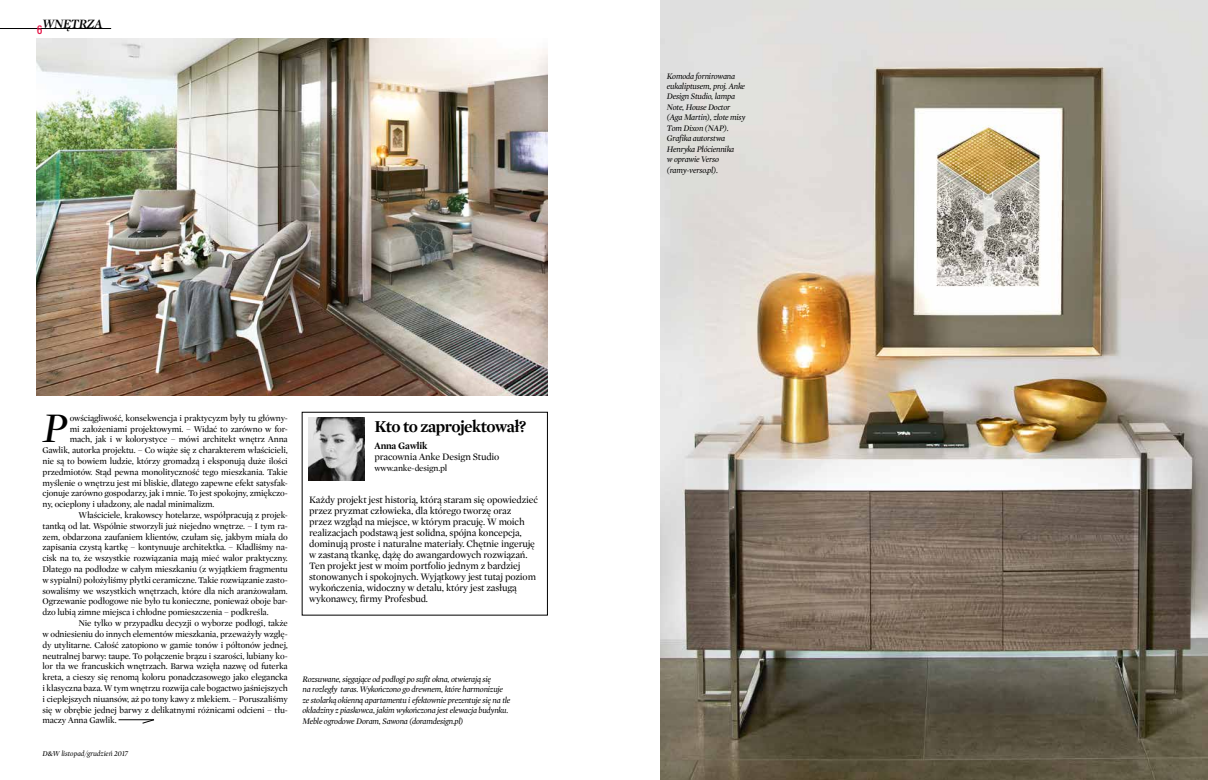
<style>
.page{position:relative;width:1208px;height:780px;background:#fff}
.page>*{position:absolute;margin:0;border:0;box-sizing:border-box;transform-origin:0 0}
.t1{font:italic 42.9px "Mercury Display";color:#000}
.t2{font:700 17px "Mercury Display";letter-spacing:-.03em;color:#000}
.t3{font:italic 600 13px "Mercury Display";letter-spacing:-.03em;color:#000}
.t4{font:600 13px "Acumin Pro Cond";color:#e6184a}
.t5{font:10px/11px "Mercury Display";letter-spacing:-.015em;color:#000}
.t6{font:700 10px "Mercury Display";letter-spacing:-.015em;color:#000}
.t7{font:9px "Mercury Display";letter-spacing:-.015em;color:#000}
.t8{font:italic 8.7px/10.4px "Mercury Display";letter-spacing:-.02em;color:#000}
.t9{font:italic 7.6px "Mercury Display";color:#000}
.s1{font-style:normal}
</style>
<div class="page">
<hr style="left:0;top:28px;width:111px;height:1px;background:#000">
<img style="left:660px;top:0;width:548px;height:780px">
<hr style="left:118px;top:719px;width:36px;height:1px;background:#000">
<svg style="left:142px;top:719px;width:12px;height:4px"></svg>
<img style="left:309px;top:417px;width:56px;height:63px">
<img style="left:37px;top:39px;width:510px;height:356px">
<h3 class="t3" style="left:43px;top:15px;width:62px">WNĘTRZA</h3>
<h3 class="t4" style="left:37px;top:21px;width:7px">6</h3>
<h1 class="t1" style="left:43px;top:398px;width:27px">P</h1>
<p class="t7" style="left:70px;top:411px;width:219px">owściągliwość, konsekwencja i praktycyzm były tu główny-</p>
<p class="t7" style="left:70px;top:422px;width:219px">mi założeniami projektowymi. – Widać to zarówno w for-</p>
<p class="t7" style="left:70px;top:433px;width:219px">mach, jak i w kolorystyce – mówi architekt wnętrz Anna</p>
<p class="t7" style="left:43px;top:444px;width:247px">Gawlik, autorka projektu. – Co wiąże się z charakterem właścicieli,</p>
<p class="t7" style="left:43px;top:455px;width:247px">nie są to bowiem ludzie, którzy gromadzą i eksponują duże ilości</p>
<p class="t7" style="left:43px;top:465px;width:247px">przedmiotów. Stąd pewna monolityczność tego mieszkania. Takie</p>
<p class="t7" style="left:43px;top:476px;width:247px">myślenie o wnętrzu jest mi bliskie, dlatego zapewne efekt satysfak-</p>
<p class="t7" style="left:43px;top:487px;width:247px">cjonuje zarówno gospodarzy, jak i mnie. To jest spokojny, zmiękczo-</p>
<p class="t7" style="left:43px;top:498px;width:173px">ny, ocieplony i uładzony, ale nadal minimalizm.</p>
<p class="t7" style="left:79px;top:509px;width:211px">Właściciele, krakowscy hotelarze, współpracują z projek-</p>
<p class="t7" style="left:43px;top:519px;width:247px">tantką od lat. Wspólnie stworzyli już niejedno wnętrze. – I tym ra-</p>
<p class="t7" style="left:43px;top:530px;width:247px">zem, obdarzona zaufaniem klientów, czułam się, jakbym miała do</p>
<p class="t7" style="left:43px;top:541px;width:247px">zapisania czystą kartkę – kontynuuje architektka. – Kładliśmy na-</p>
<p class="t7" style="left:43px;top:552px;width:247px">cisk na to, że wszystkie rozwiązania mają mieć walor praktyczny.</p>
<p class="t7" style="left:43px;top:563px;width:247px">Dlatego na podłodze w całym mieszkaniu (z wyjątkiem fragmentu</p>
<p class="t7" style="left:43px;top:573px;width:247px">w sypialni) położyliśmy płytki ceramiczne. Takie rozwiązanie zasto-</p>
<p class="t7" style="left:43px;top:584px;width:247px">sowaliśmy we wszystkich wnętrzach, które dla nich aranżowałam.</p>
<p class="t7" style="left:43px;top:595px;width:247px">Ogrzewanie podłogowe nie było tu konieczne, ponieważ oboje bar-</p>
<p class="t7" style="left:43px;top:606px;width:227px">dzo lubią zimne miejsca i chłodne pomieszczenia – podkreśla.</p>
<p class="t7" style="left:79px;top:617px;width:211px">Nie tylko w przypadku decyzji o wyborze podłogi, także</p>
<p class="t7" style="left:43px;top:627px;width:247px">w odniesieniu do innych elementów mieszkania, przeważyły wzglę-</p>
<p class="t7" style="left:43px;top:638px;width:247px">dy utylitarne. Całość zatopiono w gamie tonów i półtonów jednej,</p>
<p class="t7" style="left:43px;top:649px;width:247px">neutralnej barwy: taupe. To połączenie brązu i szarości, lubiany ko-</p>
<p class="t7" style="left:43px;top:660px;width:247px">lor tła we francuskich wnętrzach. Barwa wzięła nazwę od futerka</p>
<p class="t7" style="left:43px;top:671px;width:247px">kreta, a cieszy się renomą koloru ponadczasowego jako elegancka</p>
<p class="t7" style="left:43px;top:681px;width:247px">i klasyczna baza. W tym wnętrzu rozwija całe bogactwo jaśniejszych</p>
<p class="t7" style="left:43px;top:692px;width:247px">i cieplejszych niuansów, aż po tony kawy z mlekiem. – Poruszaliśmy</p>
<p class="t7" style="left:43px;top:703px;width:247px">się w obrębie jednej barwy z delikatnymi różnicami odcieni – tłu-</p>
<p class="t7" style="left:43px;top:714px;width:76px">maczy Anna Gawlik.</p>
<p class="t9" style="left:43px;top:748px;width:87px">D<span class="s1">&amp;</span>W listopad/grudzień 2017</p>
<h2 class="t2" style="left:374px;top:414px;width:154px">Kto to zaprojektował?</h2>
<p class="t6" style="left:374px;top:438px;width:54px">Anna Gawlik</p>
<p class="t5" style="left:374px;top:450px;width:126px">pracownia Anke Design Studio</p>
<p class="t7" style="left:374px;top:461px;width:74px">www.anke-design.pl</p>
<p class="t5" style="left:309px;top:494px;width:230px">Każdy projekt jest historią, którą staram się opowiedzieć przez pryzmat człowieka, dla którego tworzę oraz<br>przez wzgląd na miejsce, w którym pracuję. W moich realizacjach podstawą jest solidna, spójna koncepcja, dominują proste i naturalne materiały. Chętnie ingeruję w zastaną tkankę, dążę do awangardowych rozwiązań.<br>Ten projekt jest w moim portfolio jednym z bardziej stonowanych i spokojnych. Wyjątkowy jest tutaj poziom wykończenia, widoczny w detalu, który jest zasługą wykonawcy, firmy Profesbud.</p>
<p class="t8" style="left:302px;top:673px;width:209px">Rozsuwane, sięgające od podłogi po sufit okna, otwierają się<br>na rozległy taras. Wykończono go drewnem, które harmonizuje ze stolarką okienną apartamentu i efektownie prezentuje się na tle okładziny z piaskowca, jakim wykończona jest elewacja budynku.<br>Meble ogrodowe Doram, Sawona (doramdesign.pl)</p>
<p class="t8" style="left:667px;top:70px;width:80px">Komoda fornirowana eukaliptusem, proj. Anke<br>Design Studio, lampa<br>Note, House Doctor (Aga Martin), złote misy<br>Tom Dixon (NAP).<br>Grafika autorstwa<br>Henryka Płóciennika<br>w oprawie Verso (ramy-verso.pl).</p>
</div>
